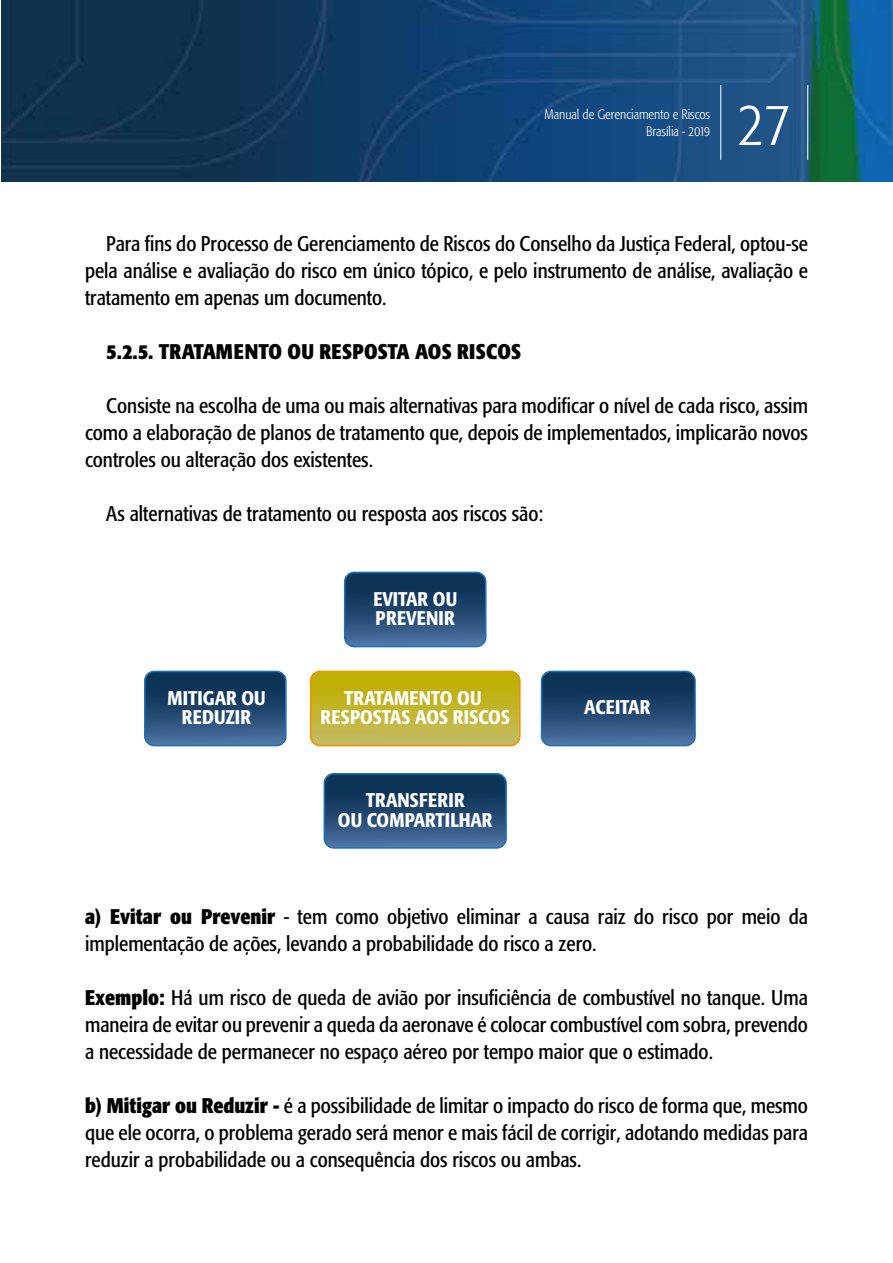
<style>
.page{position:relative;width:893px;height:1263px;background:#fff}
.page>*{position:absolute;margin:0;border:0;box-sizing:border-box;transform-origin:0 0}
.t1{font:300 condensed 60px "Formata";color:#fff}
.t2{font:condensed 21px/27px "Formata";color:#000;text-align:justify}
.t3{font:700 condensed 21px "Formata";letter-spacing:.01em;color:#000}
.t4{font:500 condensed 19.65px/19.6px "Formata";letter-spacing:.005em;color:#fff;text-align:center}
.t5{font:300 condensed 13.5px/16.2px "Formata";color:#fff;text-align:right}
.s1{font-weight:700}
</style>
<div class="page">
<img style="left:1px;top:0;width:892px;height:181px">
<hr style="left:720px;top:85px;width:1px;height:75px;background:#fff">
<hr style="left:807px;top:85px;width:1px;height:75px;background:#fff">
<svg style="left:147px;top:671px;width:137px;height:75px;background:#234971"></svg>
<div style="left:144px;top:671px;width:143px;height:75px;border:2px solid #1d71b8;border-radius:9px"></div>
<svg style="left:347px;top:572px;width:139px;height:74px;background:#234971"></svg>
<div style="left:344px;top:572px;width:142px;height:75px;border:2px solid #1d71b8;border-radius:9px"></div>
<svg style="left:324px;top:774px;width:180px;height:72px;background:#234971"></svg>
<div style="left:324px;top:773px;width:183px;height:76px;border:2px solid #1d71b8;border-radius:9px"></div>
<svg style="left:311px;top:671px;width:207px;height:75px;background:#c1b42c"></svg>
<div style="left:310px;top:671px;width:211px;height:75px;border:2px solid #f39200;border-radius:9px"></div>
<svg style="left:542px;top:671px;width:151px;height:75px;background:#234971"></svg>
<div style="left:541px;top:671px;width:155px;height:75px;border:2px solid #1d71b8;border-radius:9px"></div>
<p class="t5" style="left:544px;top:107px;width:167px">Manual de Gerenciamento e Riscos<br>Brasília - 2019</p>
<h1 class="t1" style="left:738px;top:89px;width:54px">27</h1>
<p class="t2" style="left:85px;top:230px;width:724px;text-indent:21px">Para fins do Processo de Gerenciamento de Riscos do Conselho da Justiça Federal, optou-se pela análise e avaliação do risco em único tópico, e pelo instrumento de análise, avaliação e tratamento em apenas um documento.</p>
<p class="t3" style="left:106px;top:338px;width:417px">5.2.5. TRATAMENTO OU RESPOSTA AOS RISCOS</p>
<p class="t2" style="left:85px;top:392px;width:724px;text-indent:21px">Consiste na escolha de uma ou mais alternativas para modificar o nível de cada risco, assim como a elaboração de planos de tratamento que, depois de implementados, implicarão novos controles ou alteração dos existentes.</p>
<p class="t2" style="left:106px;top:500px;width:438px">As alternativas de tratamento ou resposta aos riscos são:</p>
<p class="t4" style="left:168px;top:688px;width:100px">MITIGAR OU<br>REDUZIR</p>
<p class="t4" style="left:373px;top:589px;width:85px;text-align:left">EVITAR OU<br>PREVENIR</p>
<p class="t4" style="left:321px;top:688px;width:191px">TRATAMENTO OU<br>RESPOSTAS AOS RISCOS</p>
<p class="t4" style="left:584px;top:698px;width:68px">ACEITAR</p>
<p class="t4" style="left:338px;top:790px;width:156px">TRANSFERIR<br>OU COMPARTILHAR</p>
<p class="t2" style="left:85px;top:903px;width:724px"><span class="s1">a) Evitar ou Prevenir</span> - tem como objetivo eliminar a causa raiz do risco por meio da implementação de ações, levando a probabilidade do risco a zero.</p>
<p class="t2" style="left:85px;top:984px;width:724px"><span class="s1">Exemplo:</span> Há um risco de queda de avião por insuficiência de combustível no tanque. Uma maneira de evitar ou prevenir a queda da aeronave é colocar combustível com sobra, prevendo a necessidade de permanecer no espaço aéreo por tempo maior que o estimado.</p>
<p class="t2" style="left:85px;top:1092px;width:724px"><span class="s1">b) Mitigar ou Reduzir -</span> é a possibilidade de limitar o impacto do risco de forma que, mesmo que ele ocorra, o problema gerado será menor e mais fácil de corrigir, adotando medidas para reduzir a probabilidade ou a consequência dos riscos ou ambas.</p>
</div>
